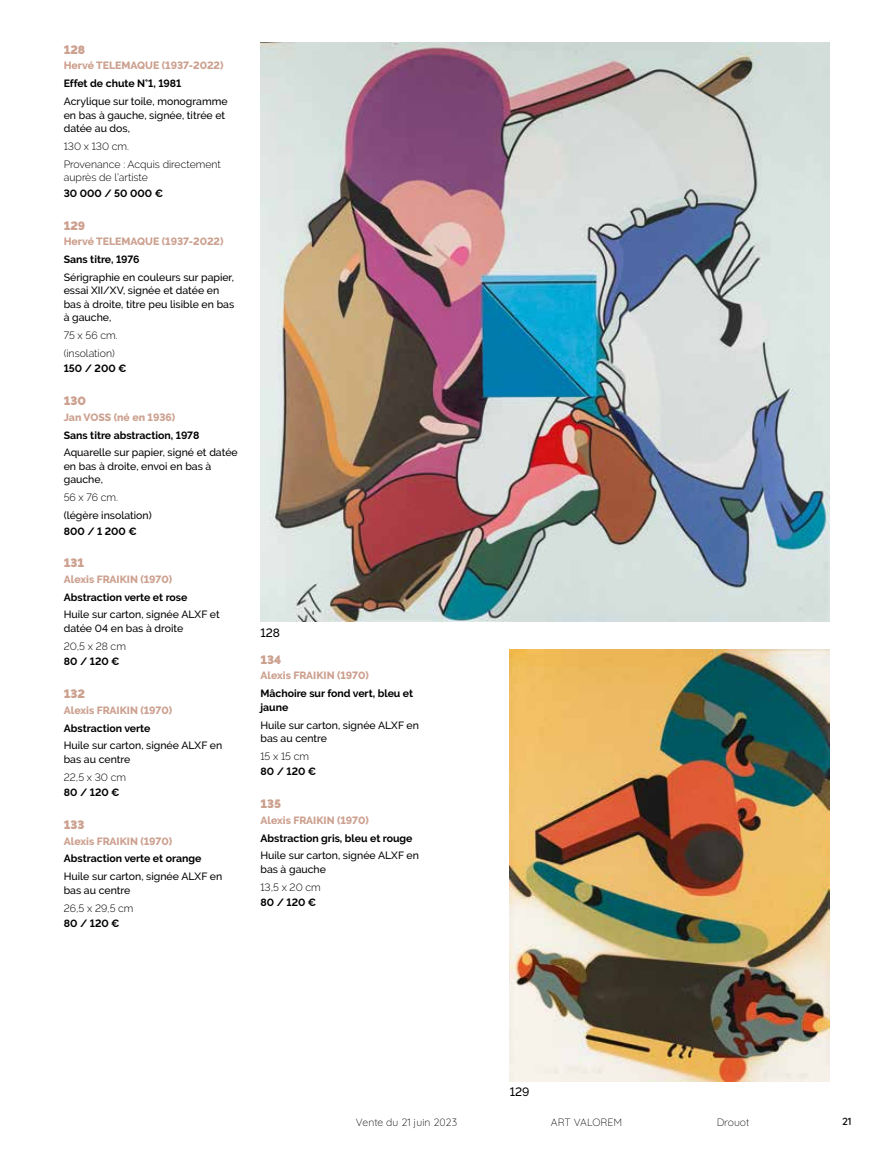
<style>
.page{position:relative;width:893px;height:1149px;background:#fff}
.page>*{position:absolute;margin:0;border:0;box-sizing:border-box;transform-origin:0 0}
.t1{font:900 12px "Raleway";color:#cda190}
.t2{font:500 12px "Raleway";color:#000}
.t3{font:500 10.5px/13.5px "Raleway";color:#000}
.t4{font:700 10.5px/13.5px "Raleway";color:#000}
.t5{font:800 10.5px "Raleway";color:#cda190}
.t6{font:300 10.5px/17.7px "Raleway";color:#000}
.t7{font:300 10.5px "Quicksand";color:#000}
.t8{font:500 10.5px "Quicksand";color:#000}
</style>
<div class="page">
<img style="left:260px;top:43px;width:569px;height:578px">
<img style="left:510px;top:649px;width:319px;height:432px">
<p class="t1" style="left:64px;top:43px;width:23px">128</p>
<p class="t5" style="left:64px;top:60px;width:161px">Hervé TELEMAQUE (1937-2022)</p>
<p class="t4" style="left:64px;top:77px;width:119px">Effet de chute N°1, 1981</p>
<p class="t3" style="left:64px;top:94px;width:165px">Acrylique sur toile, monogramme en bas à gauche, signée, titrée et datée au dos,</p>
<p class="t6" style="left:64px;top:137px;width:159px">130 x 130 cm.<br>Provenance : Acquis directement</p>
<p class="t6" style="left:64px;top:168px;width:86px">auprès de l’artiste</p>
<p class="t4" style="left:64px;top:186px;width:101px">30 000 / 50 000 €</p>
<p class="t1" style="left:64px;top:218px;width:23px">129</p>
<p class="t5" style="left:64px;top:235px;width:161px">Hervé TELEMAQUE (1937-2022)</p>
<p class="t4" style="left:64px;top:252px;width:77px">Sans titre, 1976</p>
<p class="t3" style="left:64px;top:270px;width:172px">Sérigraphie en couleurs sur papier, essai XII/XV, signée et datée en bas à droite, titre peu lisible en bas à gauche,</p>
<p class="t6" style="left:64px;top:326px;width:55px">75 x 56 cm. (insolation)</p>
<p class="t4" style="left:64px;top:362px;width:64px">150 / 200 €</p>
<p class="t1" style="left:64px;top:394px;width:24px">130</p>
<p class="t5" style="left:64px;top:411px;width:113px">Jan VOSS (né en 1936)</p>
<p class="t4" style="left:64px;top:428px;width:137px">Sans titre abstraction, 1978</p>
<p class="t3" style="left:64px;top:446px;width:175px">Aquarelle sur papier, signé et datée en bas à droite, envoi en bas à gauche,</p>
<p class="t6" style="left:64px;top:488px;width:56px">56 x 76 cm.</p>
<p class="t3" style="left:64px;top:508px;width:89px">(légère insolation)</p>
<p class="t4" style="left:64px;top:524px;width:75px">800 / 1 200 €</p>
<p class="t1" style="left:64px;top:556px;width:22px">131</p>
<p class="t5" style="left:64px;top:573px;width:110px">Alexis FRAIKIN (1970)</p>
<p class="t4" style="left:64px;top:590px;width:125px">Abstraction verte et rose</p>
<p class="t3" style="left:64px;top:608px;width:157px">Huile sur carton, signée ALXF et datée 04 en bas à droite</p>
<p class="t6" style="left:64px;top:637px;width:64px">20,5 x 28 cm</p>
<p class="t4" style="left:64px;top:654px;width:57px">80 / 120 €</p>
<p class="t1" style="left:64px;top:686px;width:23px">132</p>
<p class="t5" style="left:64px;top:704px;width:110px">Alexis FRAIKIN (1970)</p>
<p class="t4" style="left:64px;top:721px;width:88px">Abstraction verte</p>
<p class="t3" style="left:64px;top:738px;width:160px">Huile sur carton, signée ALXF en bas au centre</p>
<p class="t6" style="left:64px;top:767px;width:64px">22,5 x 30 cm</p>
<p class="t4" style="left:64px;top:785px;width:57px">80 / 120 €</p>
<p class="t1" style="left:64px;top:817px;width:22px">133</p>
<p class="t5" style="left:64px;top:834px;width:110px">Alexis FRAIKIN (1970)</p>
<p class="t4" style="left:64px;top:851px;width:139px">Abstraction verte et orange</p>
<p class="t3" style="left:64px;top:869px;width:160px">Huile sur carton, signée ALXF en bas au centre</p>
<p class="t6" style="left:64px;top:898px;width:71px">26,5 x 29,5 cm</p>
<p class="t4" style="left:64px;top:916px;width:57px">80 / 120 €</p>
<p class="t2" style="left:260px;top:626px;width:21px">128</p>
<p class="t1" style="left:260px;top:652px;width:22px">134</p>
<p class="t5" style="left:260px;top:669px;width:110px">Alexis FRAIKIN (1970)</p>
<p class="t4" style="left:260px;top:686px;width:154px">Mâchoire sur fond vert, bleu et jaune</p>
<p class="t3" style="left:260px;top:717px;width:160px">Huile sur carton, signée ALXF en bas au centre</p>
<p class="t6" style="left:260px;top:747px;width:50px">15 x 15 cm</p>
<p class="t4" style="left:260px;top:764px;width:57px">80 / 120 €</p>
<p class="t1" style="left:260px;top:796px;width:22px">135</p>
<p class="t5" style="left:260px;top:813px;width:110px">Alexis FRAIKIN (1970)</p>
<p class="t4" style="left:260px;top:830px;width:154px">Abstraction gris, bleu et rouge</p>
<p class="t3" style="left:260px;top:848px;width:160px">Huile sur carton, signée ALXF en bas à gauche</p>
<p class="t6" style="left:260px;top:877px;width:62px">13,5 x 20 cm</p>
<p class="t4" style="left:260px;top:895px;width:57px">80 / 120 €</p>
<p class="t2" style="left:510px;top:1084px;width:21px">129</p>
<p class="t7" style="left:356px;top:1113px;width:103px">Vente du 21 juin 2023</p>
<p class="t7" style="left:551px;top:1113px;width:73px">ART VALOREM</p>
<p class="t7" style="left:717px;top:1113px;width:34px">Drouot</p>
<p class="t8" style="left:842px;top:1112px;width:11px">21</p>
</div>
